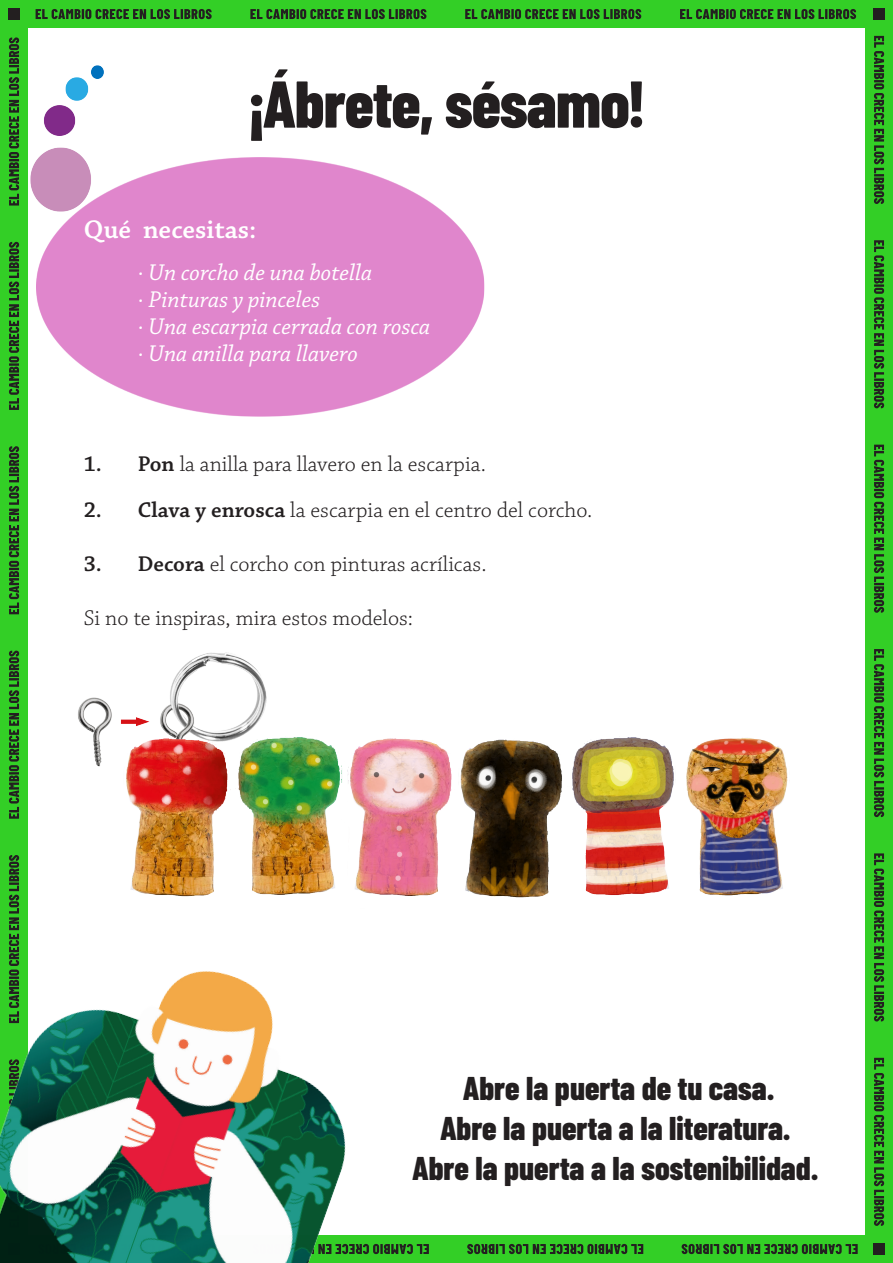
<style>
.page{position:relative;width:893px;height:1263px;background:#fff}
.page>*{position:absolute;margin:0;border:0;box-sizing:border-box;transform-origin:0 0}
.Titulares_Pluto_1{font:800 66px "Barlow Condensed";letter-spacing:-.01em;color:#231f20}
.t1{font:800 33px/39.6px "Barlow Condensed";color:#231f20;text-align:center}
.Titulares_Pluto_1-2{font:600 27px "Chaparral Pro";color:#fff}
.Titulares_Pluto_1-3{font:italic 24px/27px "Chaparral Pro";color:#fff}
.Titulares_Pluto_1-4{font:300 22.5px "Chaparral Pro";color:#231f20}
.s1{font-weight:600}
</style>
<div class="page">
<div style="left:0;top:1235px;width:893px;height:28px;background:#33cf26"></div>
<div style="left:0;top:0;width:893px;height:28px;background:#33cf26"></div>
<div style="left:0;top:0;width:28px;height:1263px;background:#33cf26"></div>
<div style="left:865px;top:0;width:28px;height:1263px;background:#33cf26"></div>
<div style="left:873px;top:8px;width:12px;height:12px;background:#231f20"></div>
<div style="left:8px;top:8px;width:12px;height:12px;background:#231f20"></div>
<div style="left:873px;top:1243px;width:12px;height:12px;background:#231f20"></div>
<svg style="left:36px;top:9px;width:176px;height:10px"></svg>
<svg style="left:465px;top:9px;width:176px;height:10px"></svg>
<svg style="left:250px;top:9px;width:176px;height:10px"></svg>
<svg style="left:680px;top:9px;width:176px;height:10px"></svg>
<svg style="left:682px;top:1244px;width:176px;height:10px"></svg>
<svg style="left:467px;top:1244px;width:176px;height:10px"></svg>
<svg style="left:874px;top:36px;width:10px;height:168px"></svg>
<svg style="left:874px;top:853px;width:10px;height:168px"></svg>
<svg style="left:874px;top:445px;width:10px;height:168px"></svg>
<svg style="left:874px;top:240px;width:10px;height:168px"></svg>
<svg style="left:874px;top:1058px;width:10px;height:168px"></svg>
<svg style="left:874px;top:649px;width:10px;height:168px"></svg>
<svg style="left:9px;top:651px;width:10px;height:168px"></svg>
<svg style="left:9px;top:855px;width:10px;height:36px"></svg>
<svg style="left:9px;top:529px;width:10px;height:85px"></svg>
<img style="left:8px;top:37px;width:477px;height:492px">
<img style="left:0;top:891px;width:429px;height:372px">
<img style="left:59px;top:652px;width:729px;height:313px">
<p class="Titulares_Pluto_1" style="left:249px;top:57px;width:396px">¡Ábrete, sésamo!</p>
<p class="Titulares_Pluto_1-2" style="left:84px;top:214px;width:174px">Qué necesitas:</p>
<p class="Titulares_Pluto_1-3" style="left:138px;top:260px;width:294px">· Un corcho de una botella<br>· Pinturas y pinceles<br>· Una escarpia cerrada con rosca · Una anilla para llavero</p>
<p class="Titulares_Pluto_1-4" style="left:84px;top:451px;width:404px"><span class="s1">1. Pon</span> la anilla para llavero en la escarpia.</p>
<p class="Titulares_Pluto_1-4" style="left:84px;top:497px;width:510px"><span class="s1">2. Clava y enrosca</span> la escarpia en el centro del corcho.</p>
<p class="Titulares_Pluto_1-4" style="left:84px;top:551px;width:404px"><span class="s1">3. Decora</span> el corcho con pinturas acrílicas.</p>
<p class="Titulares_Pluto_1-4" style="left:84px;top:606px;width:331px">Si no te inspiras, mira estos modelos:</p>
<p class="t1" style="left:413px;top:1066px;width:407px">Abre la puerta de tu casa.<br>Abre la puerta a la literatura.<br>Abre la puerta a la sostenibilidad.</p>
</div>
